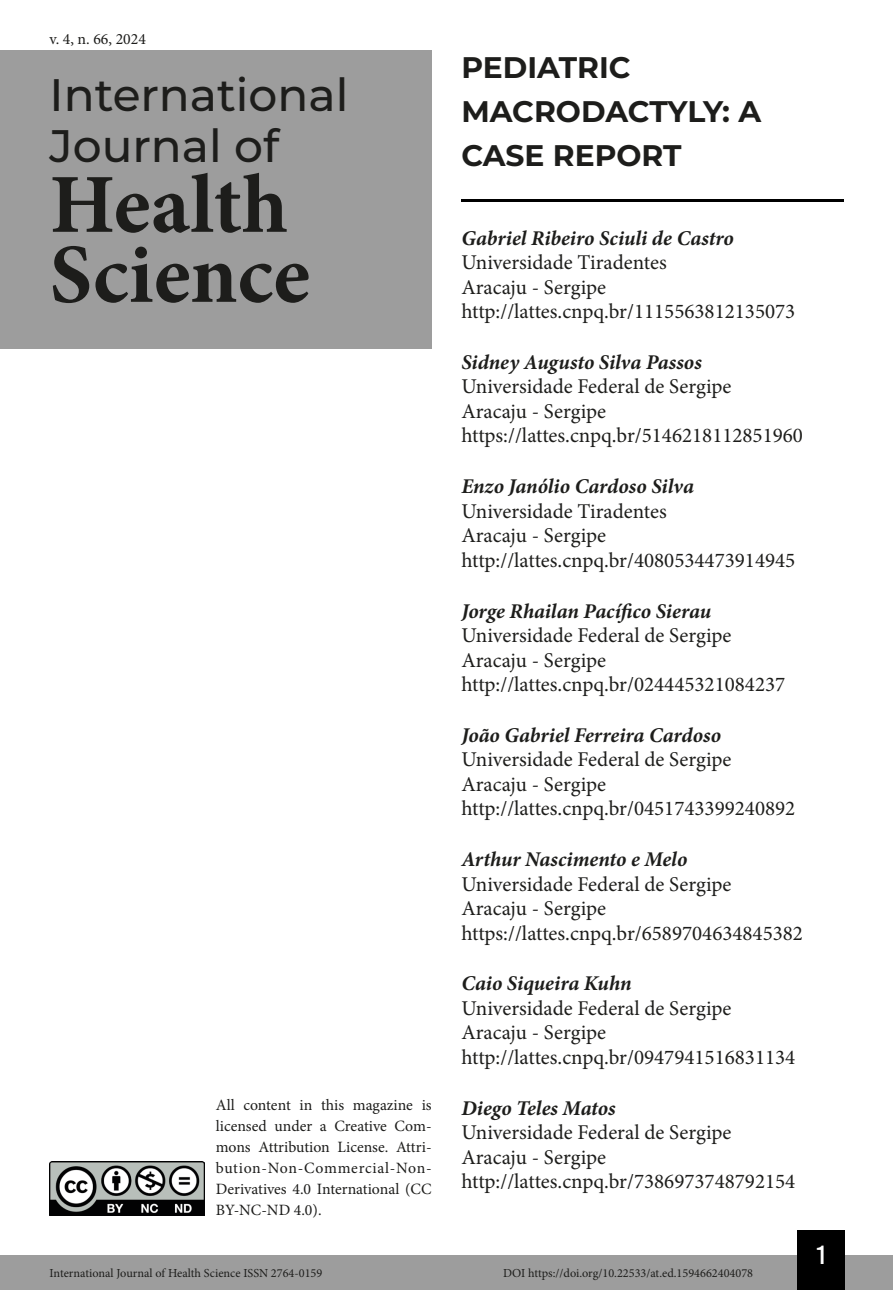
<style>
.page{position:relative;width:893px;height:1290px;background:#fff}
.page>*{position:absolute;margin:0;border:0;box-sizing:border-box;transform-origin:0 0}
.t1{font:700 84px/70px "Minion Pro";color:#1d1d1b}
.t2{font:500 45.5px/50.8px "Montserrat";color:#1d1d1b}
.Título_Artigo{font:700 29.75px/43.8px "Montserrat";color:#1d1d1b}
.t3{font:26.25px "Bebas Kai";color:#fff}
.Infos_autor{font:21px "Minion Pro";color:#1d1d1b}
.Autor{font:italic 700 21px "Minion Pro";letter-spacing:-.005em;color:#1d1d1b}
.t4{font:15.75px/21px "Minion Pro";color:#1d1d1b;text-align:justify}
.t5{font:12.25px "Minion Pro";color:#1d1d1b}
</style>
<div class="page">
<div style="left:0;top:1255px;width:893px;height:35px;background:#9d9d9d"></div>
<div style="left:797px;top:1230px;width:48px;height:60px;background:#000"></div>
<img style="left:50px;top:1161px;width:154px;height:54px">
<div style="left:0;top:50px;width:432px;height:298px;background:#9d9d9d"></div>
<hr style="left:461px;top:199px;width:382px;height:3px;background:#000">
<p class="t4" style="left:50px;top:28px;width:98px">v. 4, n. 66, 2024</p>
<h2 class="t2" style="left:50px;top:68px;width:300px">International<br>Journal of</h2>
<h1 class="t1" style="left:50px;top:169px;width:262px">Health<br>Science</h1>
<p class="t4" style="left:216px;top:1095px;width:217px">All content in this magazine is licensed under a Creative Com&shy;mons Attribution License. Attri&shy;bution-Non-Commercial-Non-Derivatives 4.0 International (CC BY-NC-ND 4.0).</p>
<p class="Título_Artigo" style="left:461px;top:44px;width:301px">PEDIATRIC<br>MACRODACTYLY: A<br>CASE REPORT</p>
<p class="Autor" style="left:461px;top:223px;width:274px">Gabriel Ribeiro Sciuli de Castro</p>
<p class="Infos_autor" style="left:461px;top:248px;width:207px">Universidade Tiradentes</p>
<p class="Infos_autor" style="left:461px;top:273px;width:146px">Aracaju - Sergipe</p>
<p class="Infos_autor" style="left:461px;top:297px;width:335px">http://lattes.cnpq.br/1115563812135073</p>
<p class="Autor" style="left:461px;top:347px;width:242px">Sidney Augusto Silva Passos</p>
<p class="Infos_autor" style="left:461px;top:373px;width:272px">Universidade Federal de Sergipe</p>
<p class="Infos_autor" style="left:461px;top:397px;width:146px">Aracaju - Sergipe</p>
<p class="Infos_autor" style="left:461px;top:422px;width:343px">https://lattes.cnpq.br/5146218112851960</p>
<p class="Autor" style="left:461px;top:471px;width:234px">Enzo Janólio Cardoso Silva</p>
<p class="Infos_autor" style="left:461px;top:497px;width:207px">Universidade Tiradentes</p>
<p class="Infos_autor" style="left:461px;top:521px;width:146px">Aracaju - Sergipe</p>
<p class="Infos_autor" style="left:461px;top:546px;width:335px">http://lattes.cnpq.br/4080534473914945</p>
<p class="Autor" style="left:461px;top:596px;width:251px">Jorge Rhailan Pacífico Sierau</p>
<p class="Infos_autor" style="left:461px;top:621px;width:272px">Universidade Federal de Sergipe</p>
<p class="Infos_autor" style="left:461px;top:646px;width:146px">Aracaju - Sergipe</p>
<p class="Infos_autor" style="left:461px;top:670px;width:325px">http://lattes.cnpq.br/024445321084237</p>
<p class="Autor" style="left:461px;top:720px;width:261px">João Gabriel Ferreira Cardoso</p>
<p class="Infos_autor" style="left:461px;top:745px;width:272px">Universidade Federal de Sergipe</p>
<p class="Infos_autor" style="left:461px;top:770px;width:146px">Aracaju - Sergipe</p>
<p class="Infos_autor" style="left:461px;top:794px;width:335px">http://lattes.cnpq.br/0451743399240892</p>
<p class="Autor" style="left:461px;top:844px;width:227px">Arthur Nascimento e Melo</p>
<p class="Infos_autor" style="left:461px;top:870px;width:272px">Universidade Federal de Sergipe</p>
<p class="Infos_autor" style="left:461px;top:894px;width:146px">Aracaju - Sergipe</p>
<p class="Infos_autor" style="left:461px;top:919px;width:343px">https://lattes.cnpq.br/6589704634845382</p>
<p class="Autor" style="left:461px;top:968px;width:172px">Caio Siqueira Kuhn</p>
<p class="Infos_autor" style="left:461px;top:994px;width:272px">Universidade Federal de Sergipe</p>
<p class="Infos_autor" style="left:461px;top:1018px;width:146px">Aracaju - Sergipe</p>
<p class="Infos_autor" style="left:461px;top:1043px;width:335px">http://lattes.cnpq.br/0947941516831134</p>
<p class="Autor" style="left:461px;top:1093px;width:156px">Diego Teles Matos</p>
<p class="Infos_autor" style="left:461px;top:1118px;width:272px">Universidade Federal de Sergipe</p>
<p class="Infos_autor" style="left:461px;top:1143px;width:146px">Aracaju - Sergipe</p>
<p class="Infos_autor" style="left:461px;top:1167px;width:335px">http://lattes.cnpq.br/7386973748792154</p>
<p class="t5" style="left:50px;top:1265px;width:274px">International Journal of Health Science ISSN 2764-0159</p>
<p class="t5" style="left:503px;top:1265px;width:252px">DOI https://doi.org/10.22533/at.ed.1594662404078</p>
<p class="t3" style="left:817px;top:1241px;width:10px">1</p>
</div>
